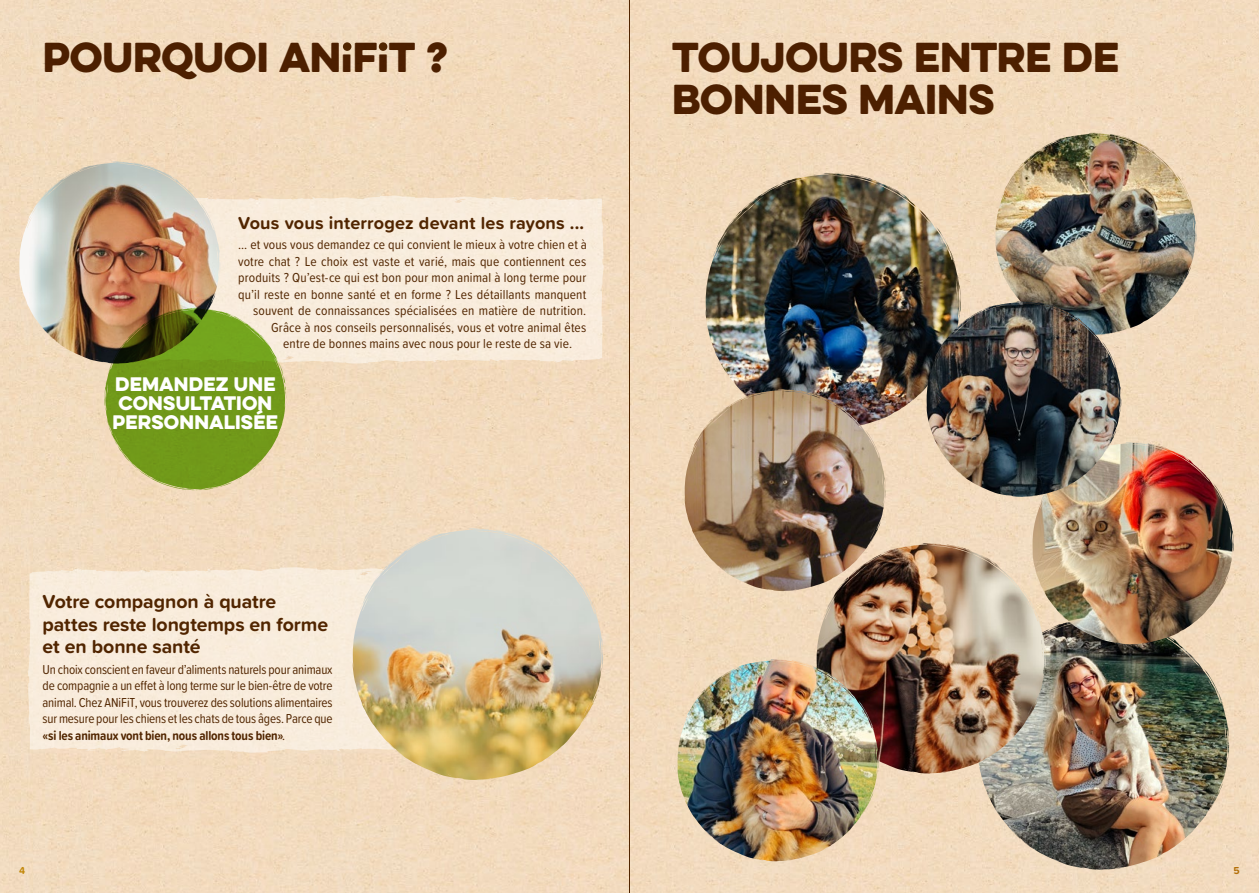
<style>
.page{position:relative;width:1259px;height:893px;background:#fff}
.page>*{position:absolute;margin:0;border:0;box-sizing:border-box;transform-origin:0 0}
.t1{font:37.5px/42px "Eveleth Clean";letter-spacing:-.005em;color:#512500}
.t2{font:700 19.5px/22.5px "Proxima Soft";letter-spacing:-.005em;color:#512500}
.t3{font:700 18px "Proxima Soft";letter-spacing:.01em;color:#512500}
.t4{font:17.55px/19.4px "Eveleth Clean";letter-spacing:.01em;color:#fff;text-align:center}
.t5{font:13.5px/16.5px "Proxima Soft Cond";letter-spacing:.01em;color:#512500;text-align:justify}
.t6{font:700 10.5px "Proxima Soft";color:#c28708}
.t7{font:700 10.5px "Proxima Soft";color:#b46f08}
.s1{font-size:22.5px}
.s2{font-weight:700}
</style>
<div class="page">
<img style="left:0;top:0;width:1259px;height:893px">
<svg style="left:144px;top:194px;width:460px;height:171px;background:#f1e0ce"></svg>
<img style="left:25px;top:162px;width:99px;height:66px">
<img style="left:985px;top:617px;width:124px;height:83px">
<img style="left:713px;top:173px;width:126px;height:84px">
<svg style="left:28px;top:566px;width:491px;height:188px;background:#eddec5"></svg>
<img style="left:360px;top:528px;width:124px;height:83px">
<img style="left:1001px;top:133px;width:99px;height:66px">
<img style="left:823px;top:543px;width:113px;height:75px">
<img style="left:690px;top:389px;width:100px;height:66px">
<img style="left:683px;top:659px;width:99px;height:66px">
<img style="left:1038px;top:442px;width:99px;height:66px">
<img style="left:932px;top:301px;width:96px;height:64px">
<div style="left:379px;top:42px;width:8px;height:9px;background:#512500;border-radius:50%"></div>
<div style="left:343px;top:42px;width:8px;height:9px;background:#512500;border-radius:50%"></div>
<svg style="left:104px;top:308px;width:182px;height:183px;background:#869d39"></svg>
<hr style="left:629px;top:0;width:1px;height:893px;background:#512500">
<h1 class="t1" style="left:43px;top:35px;width:407px">POURQUOI AN<span class="s1">I</span>F<span class="s1">I</span>T ?</h1>
<h1 class="t1" style="left:672px;top:35px;width:448px">TOUJOURS ENTRE DE<br>BONNES MAINS</h1>
<h3 class="t3" style="left:238px;top:209px;width:347px">Vous vous interrogez devant les rayons ...</h3>
<p class="t5" style="left:238px;top:236px;width:350px">... et vous vous demandez ce qui convient le mieux à votre chien et à</p>
<p class="t5" style="left:238px;top:253px;width:350px">votre chat ? Le choix est vaste et varié, mais que contiennent ces</p>
<p class="t5" style="left:238px;top:269px;width:350px">produits ? Qu’est-ce qui est bon pour mon animal à long terme pour</p>
<p class="t5" style="left:238px;top:286px;width:349px">qu’il reste en bonne santé et en forme ? Les détaillants manquent</p>
<p class="t5" style="left:253px;top:302px;width:334px">souvent de connaissances spécialisées en matière de nutrition.</p>
<p class="t5" style="left:271px;top:319px;width:316px">Grâce à nos conseils personnalisés, vous et votre animal êtes</p>
<p class="t5" style="left:283px;top:335px;width:290px">entre de bonnes mains avec nous pour le reste de sa vie.</p>
<p class="t4" style="left:113px;top:374px;width:167px">DEMANDEZ UNE<br>CONSULTATION<br>PERSONNALISÉE</p>
<h2 class="t2" style="left:43px;top:590px;width:287px">Votre compagnon à quatre pattes reste longtemps en forme et en bonne santé</h2>
<p class="t5" style="left:43px;top:661px;width:292px">Un choix conscient en faveur d’aliments naturels pour animaux de compagnie a un effet à long terme sur le bien-être de votre animal. Chez ANiFiT, vous trouverez des solutions alimentaires sur mesure pour les chiens et les chats de tous âges. Parce que <span class="s2">«si les animaux vont bien, nous allons tous bien»</span>.</p>
<p class="t6" style="left:19px;top:862px;width:8px">4</p>
<p class="t7" style="left:1233px;top:862px;width:8px">5</p>
</div>
